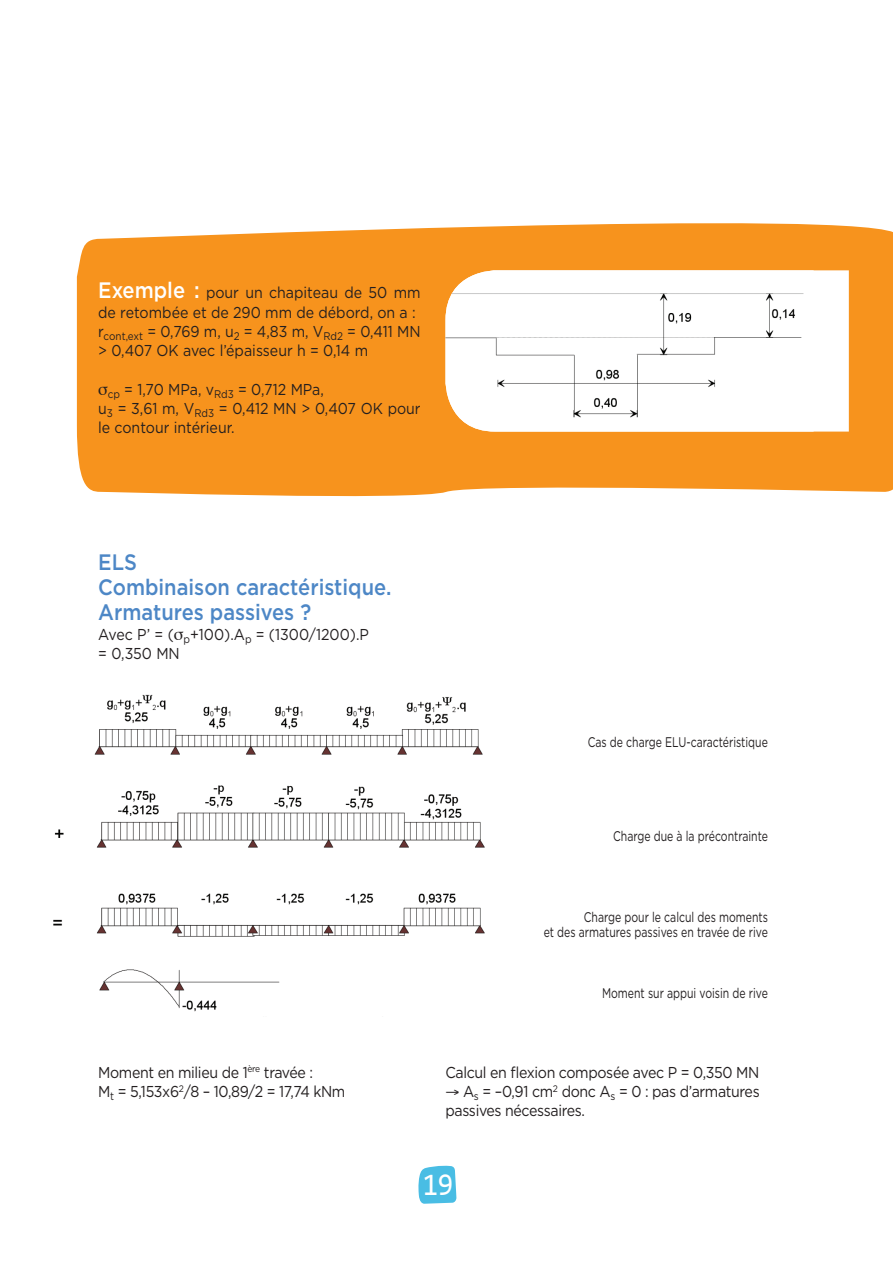
<style>
.page{position:relative;width:893px;height:1265px;background:#fff}
.page>*{position:absolute;margin:0;border:0;box-sizing:border-box;transform-origin:0 0}
.t1{font:31.5px "Consolas";color:#fff;scale:.9 1}
.t2{font:500 22.4px/25.2px "Gotham";color:#4d87c6;scale:.9 1}
.t3{font:15.75px/19.2px "Gotham";color:#231f20;scale:.9 1}
.t4{font:15.75px/19.2px "Gotham";letter-spacing:-.02em;color:#231f20;scale:.9 1}
.t5{font:14px/15.8px "Gotham";color:#231f20;text-align:right;scale:.75 1}
.s1{font-weight:500;font-size:22.4px;color:#fff}
</style>
<div class="page">
<div style="left:77px;top:223px;width:816px;height:274px;background:#f7931d"></div>
<svg style="left:814px;top:270px;width:35px;height:162px"></svg>
<img style="left:445px;top:270px;width:369px;height:162px">
<img style="left:53px;top:694px;width:432px;height:318px">
<svg style="left:418px;top:1165px;width:38px;height:39px"></svg>
<p class="t3" style="left:98px;top:283px;width:360px"><span class="s1">Exemple :</span> pour un chapiteau de 50 mm de retombée et de 290 mm de débord, on a : r<sub>cont,ext</sub> = 0,769 m, u<sub>2</sub> = 4,83 m, V<sub>Rd2</sub> = 0,411 MN &gt; 0,407 OK avec l’épaisseur h = 0,14 m</p>
<p class="t3" style="left:98px;top:379px;width:360px">▲<sub>cp</sub> = 1,70 MPa, v<sub>Rd3</sub> = 0,712 MPa,<br>u<sub>3</sub> = 3,61 m, V<sub>Rd3</sub> = 0,412 MN &gt; 0,407 OK pour le contour intérieur.</p>
<h2 class="t2" style="left:98px;top:549px;width:327px">ELS<br>Combinaison caractéristique.<br>Armatures passives ?</h2>
<p class="t3" style="left:98px;top:624px;width:302px">Avec P’ = (▲<sub>p</sub>+100).A<sub>p</sub> = (1300/1200).P = 0,350 MN</p>
<p class="t5" style="left:588px;top:734px;width:242px">Cas de charge ELU-caractéristique</p>
<p class="t5" style="left:613px;top:828px;width:208px">Charge due à la précontrainte</p>
<p class="t5" style="left:544px;top:908px;width:300px">Charge pour le calcul des moments<br>et des armatures passives en travée de rive</p>
<p class="t5" style="left:602px;top:985px;width:223px">Moment sur appui voisin de rive</p>
<p class="t4" style="left:98px;top:1062px;width:276px">Moment en milieu de 1<sup>ère</sup> travée :<br>M<sub>t</sub> = 5,153x6<sup>2</sup>/8 – 10,89/2 = 17,74 kNm</p>
<p class="t4" style="left:445px;top:1062px;width:350px">Calcul en flexion composée avec P = 0,350 MN</p>
<p class="t4" style="left:445px;top:1082px;width:351px">→ A<sub>s</sub> = –0,91 cm<sup>2</sup> donc A<sub>s</sub> = 0 : pas d’armatures passives nécessaires.</p>
<h1 class="t1" style="left:423px;top:1165px;width:35px">19</h1>
</div>
